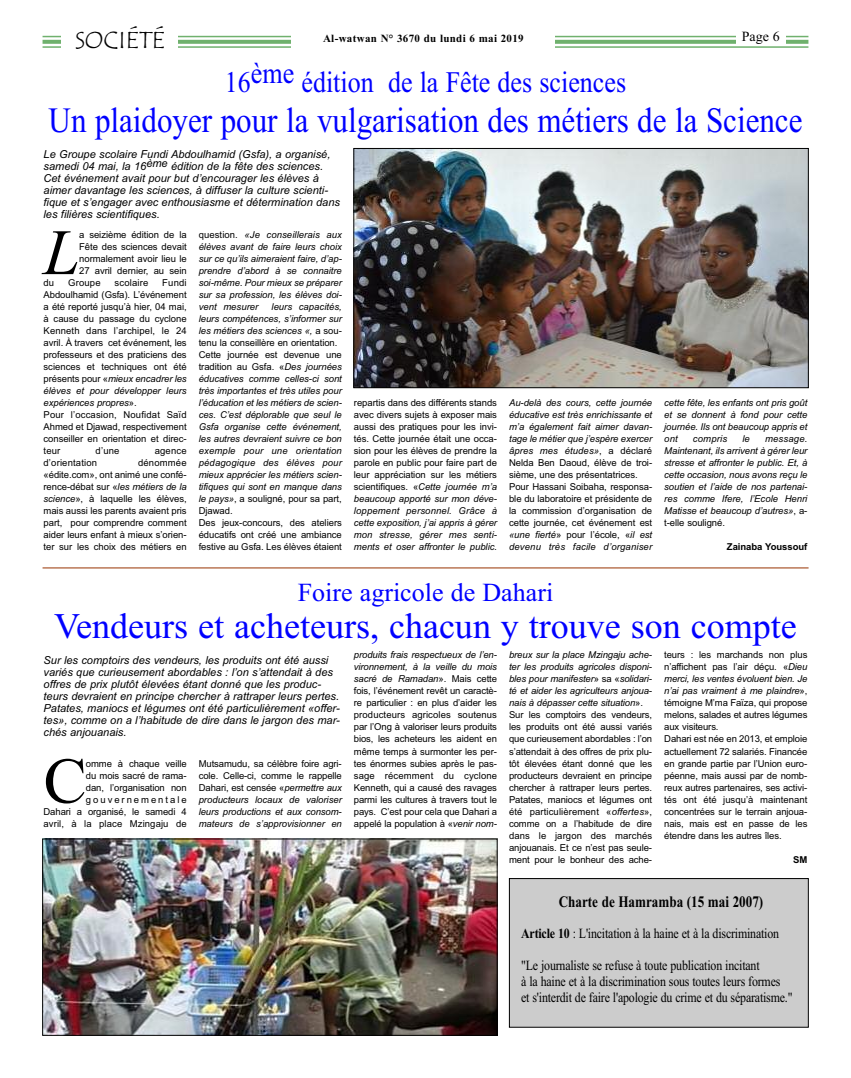
<style>
.page{position:relative;width:851px;height:1078px;background:#fff}
.page>*{position:absolute;margin:0;border:0;box-sizing:border-box;transform-origin:0 0}
.t1{font:italic 64.6px "Times New Roman";color:#000}
.t2{font:64.6px "Times New Roman";color:#000}
.t3{font:36px "Times New Roman";color:#00f}
.t4{font:35.6px "Times New Roman";color:#00f;scale:.87 1}
.t5{font:29.8px "Times New Roman";color:#00f;scale:.87 1}
.t6{font:26px "Times New Roman";color:#00f}
.t7{font:24px "Tempus Sans ITC";color:#000}
.t8{font:700 16px "Times New Roman";color:#000;scale:.82 1}
.t9{font:14px/16px "Times New Roman";letter-spacing:-.015em;color:#000;scale:.85 1}
.t10{font:14px "Times New Roman";letter-spacing:-.015em;color:#000}
.t11{font:italic 11px/12px "Arial";color:#000}
.t12{font:700 11px "Times New Roman";letter-spacing:.03em;color:#000}
.t13{font:9.5px/12px "Arial";letter-spacing:-.01em;color:#000;text-align:justify}
.t14{font:italic 9.5px/12px "Arial";letter-spacing:-.005em;color:#000;text-align:justify}
.t15{font:9.5px "Arial";letter-spacing:.015em;color:#000}
.t16{font:700 9.5px "Arial";letter-spacing:-.005em;color:#000}
.t17{font:italic 9.5px "Arial";letter-spacing:.015em;color:#000}
.s1{font-style:italic}
.s2{font-style:normal}
.s3{font-weight:700}
</style>
<div class="page">
<hr style="left:43px;top:36px;width:765px;height:1px;background:#6fb16d">
<svg style="left:43px;top:40px;width:765px;height:4px"></svg>
<hr style="left:43px;top:46px;width:765px;height:2px;background:#6fb16d">
<div style="left:62px;top:26px;width:116px;height:31px;background:#fff"></div>
<div style="left:291px;top:34px;width:264px;height:16px;background:#fff"></div>
<div style="left:735px;top:30px;width:50px;height:16px;background:#fff"></div>
<img style="left:355px;top:150px;width:451px;height:236px">
<div style="left:353px;top:148px;width:455px;height:240px;border:1px solid #000"></div>
<hr style="left:43px;top:567px;width:765px;height:1px;background:#983300">
<img style="left:45px;top:840px;width:450px;height:193px">
<div style="left:43px;top:838px;width:454px;height:197px;border:1px solid #000"></div>
<div style="left:509px;top:878px;width:299px;height:148px;background:#ccc"></div>
<div style="left:509px;top:878px;width:299px;height:149px;border:1px solid #000"></div>
<h3 class="t7" style="left:75px;top:26px;width:91px">SOCIÉTÉ</h3>
<p class="t12" style="left:323px;top:32px;width:202px">Al-watwan N° 3670 du lundi 6 mai 2019</p>
<h3 class="t10" style="left:741px;top:28px;width:40px">Page 6</h3>
<h3 class="t5" style="left:225px;top:65px;width:462px">16ème édition de la Fête des sciences</h3>
<h3 class="t4" style="left:49px;top:99px;width:867px">Un plaidoyer pour la vulgarisation des métiers de la Science</h3>
<p class="t11" style="left:44px;top:149px;width:298px">Le Groupe scolaire Fundi Abdoulhamid (Gsfa), a organisé, samedi 04 mai, la 16ème édition de la fête des sciences.<br>Cet événement avait pour but d’encourager les élèves à aimer davantage les sciences, à diffuser la culture scienti&shy;fique et s’engager avec enthousiasme et détermination dans les filières scientifiques.</p>
<h1 class="t1" style="left:44px;top:214px;width:37px">L</h1>
<p class="t13" style="left:79px;top:229px;width:109px">a seizième édition de la Fête des sciences devait normalement avoir lieu le 27 avril dernier, au sein</p>
<p class="t13" style="left:44px;top:277px;width:12px">du</p>
<p class="t13" style="left:68px;top:277px;width:34px">Groupe</p>
<p class="t15" style="left:114px;top:277px;width:35px">scolaire</p>
<p class="t13" style="left:44px;top:277px;width:145px;text-align:left;text-indent:119px">Fundi<br>Abdoulhamid (Gsfa). L’événement a été reporté jusqu’à hier, 04 mai, à cause du passage du cyclone<br>Kenneth dans l’archipel, le 24 avril. À travers cet événement, les professeurs et des praticiens des sciences et techniques ont été présents pour «<span class="s1">mieux encadrer les élèves et pour développer leurs expériences propres</span>».<br>Pour l’occasion, Noufidat Saïd<br>Ahmed et Djawad, respectivement conseiller en orientation et direc&shy;teur</p>
<p class="t13" style="left:96px;top:445px;width:25px">d’une</p>
<p class="t13" style="left:155px;top:445px;width:33px">agence</p>
<p class="t15" style="left:44px;top:457px;width:55px">d’orientation</p>
<p class="t13" style="left:44px;top:457px;width:145px;text-indent:94px">dénommée «édite.com», ont animé une confé&shy;rence-débat sur «<span class="s1">les métiers de la science</span>», à laquelle les élèves, mais aussi les parents avaient pris part, pour comprendre comment aider leurs enfant à mieux s’orien&shy;ter sur les choix des métiers en</p>
<p class="t14" style="left:199px;top:229px;width:145px"><span class="s2">question.</span> «Je conseillerais aux élèves avant de faire leurs choix sur ce qu’ils aimeraient faire, d’ap&shy;prendre d’abord à se connaitre soi-même. Pour mieux se préparer sur sa profession, les élèves doi&shy;vent mesurer</p>
<p class="t14" style="left:199px;top:301px;width:145px;text-align:left;text-indent:73px">leurs capacités, leurs compétences, s’informer sur les métiers des sciences «, <span class="s2">a sou&shy;tenu la conseillère en orientation.<br>Cette journée est devenue une tradition au Gsfa. «</span>Des journées éducatives comme celles-ci sont très importantes et très utiles pour l’éducation et les métiers de scien&shy;ces. C’est déplorable que seul le<br>Gsfa organise cette événement, les autres devraient suivre ce bon exemple pour une orientation pédagogique des élèves pour mieux apprécier les métiers scien&shy;tifiques qui sont en manque dans le pays»<span class="s2">, a souligné, pour sa part,<br>Djawad.<br>Des jeux-concours, des ateliers éducatifs ont créé une ambiance festive au Gsfa. Les élèves étaient</span></p>
<p class="t13" style="left:354px;top:397px;width:145px">repartis dans des différents stands avec divers sujets à exposer mais aussi des pratiques pour les invi&shy;tés. Cette journée était une occa&shy;sion pour les élèves de prendre la parole en public pour faire part de leur appréciation sur les métiers scientifiques. «<span class="s1">Cette journée m’a beaucoup apporté sur mon déve&shy;loppement personnel. Grâce à cette exposition, j’ai appris à gérer mon stresse, gérer mes senti&shy;ments et oser affronter le public.</span></p>
<p class="t13" style="left:509px;top:397px;width:145px;text-align:left"><span class="s1">Au-delà des cours, cette journée éducative est très enrichissante et m’a également fait aimer davan&shy;tage le métier que j’espère exercer âpres mes études»</span>, a déclaré<br>Nelda Ben Daoud, élève de troi&shy;sième, une des présentatrices.<br>Pour Hassani Soibaha, responsa&shy;ble du laboratoire et présidente de la commission d’organisation de cette journée, cet événement est <span class="s1">«une fierté</span>» pour l’école, «<span class="s1">il est devenu très facile d’organiser</span></p>
<p class="t14" style="left:664px;top:397px;width:145px">cette fête, les enfants ont pris goût et se donnent à fond pour cette journée. Ils ont beaucoup appris et ont</p>
<p class="t17" style="left:692px;top:433px;width:36px">compris</p>
<p class="t14" style="left:742px;top:433px;width:9px">le</p>
<p class="t14" style="left:664px;top:433px;width:145px;text-indent:101px">message.<br>Maintenant, ils arrivent à gérer leur stresse et affronter le public. Et, à cette occasion, nous avons reçu le soutien et l’aide de nos partenai&shy;res comme Ifere, l’Ecole Henri Matisse et beaucoup d’autres»<span class="s2">, a&shy;t-elle souligné.</span></p>
<p class="t16" style="left:726px;top:541px;width:82px">Zainaba Youssouf</p>
<h3 class="t6" style="left:298px;top:576px;width:257px">Foire agricole de Dahari</h3>
<h2 class="t3" style="left:54px;top:604px;width:744px">Vendeurs et acheteurs, chacun y trouve son compte</h2>
<p class="t11" style="left:44px;top:654px;width:297px">Sur les comptoirs des vendeurs, les produits ont été aussi variés que curieusement abordables : l’on s’attendait à des offres de prix plutôt élevées étant donné que les produc&shy;teurs devraient en principe chercher à rattraper leurs pertes.<br>Patates, maniocs et légumes ont été particulièrement «offer&shy;tes», comme on a l’habitude de dire dans le jargon des mar&shy;chés anjouanais.</p>
<h1 class="t2" style="left:44px;top:742px;width:45px">C</h1>
<p class="t13" style="left:44px;top:757px;width:145px;text-align:right">omme à chaque veille<br>du mois sacré de rama-<br>dan, l’organisation non gouvernementale<br>Dahari a organisé, le samedi 4 avril, à la place Mzingaju de</p>
<p class="t14" style="left:199px;top:757px;width:145px"><span class="s2">Mutsamudu, sa célèbre foire agri&shy;cole. Celle-ci, comme le rappelle Dahari, est censée «</span>permettre aux producteurs locaux de valoriser leurs productions et aux consom&shy;mateurs de s’approvisionner en</p>
<p class="t13" style="left:354px;top:649px;width:145px"><span class="s1">produits frais respectueux de l’en&shy;vironnement, à la veille du mois sacré de Ramadan</span>». Mais cette fois, l’événement revêt un caractè&shy;re particulier : en plus d’aider les producteurs agricoles soutenus par l’Ong à valoriser leurs produits bios, les acheteurs les aident en même temps à surmonter les per&shy;tes énormes subies après le pas&shy;sage récemment du cyclone Kenneth, qui a causé des ravages parmi les cultures à travers tout le pays. C’est pour cela que Dahari a appelé la population à «<span class="s1">venir nom-</span></p>
<p class="t13" style="left:509px;top:649px;width:145px;text-align:left"><span class="s1">breux sur la place Mzingaju ache&shy;ter les produits agricoles disponi&shy;bles pour manifester</span>» sa «<span class="s1">solidari&shy;té et aider les agriculteurs anjoua&shy;nais à dépasser cette situation</span>».<br>Sur les comptoirs des vendeurs, les produits ont été aussi variés que curieusement abordables : l’on s’attendait à des offres de prix plu&shy;tôt élevées étant donné que les producteurs devraient en principe chercher à rattraper leurs pertes.<br>Patates, maniocs et légumes ont été particulièrement «<span class="s1">offertes</span>», comme on a l’habitude de dire dans le jargon des marchés anjouanais. Et ce n’est pas seule&shy;ment pour le bonheur des ache-</p>
<p class="t13" style="left:664px;top:649px;width:145px;text-align:left">teurs : les marchands non plus n’affichent pas l’air déçu. «<span class="s1">Dieu merci, les ventes évoluent bien. Je n’ai pas vraiment à me plaindre</span>», témoigne M’ma Faïza, qui propose melons, salades et autres légumes aux visiteurs.<br>Dahari est née en 2013, et emploie actuellement 72 salariés. Financée en grande partie par l’Union euro&shy;péenne, mais aussi par de nomb&shy;reux autres partenaires, ses activi&shy;tés ont été jusqu’à maintenant concentrées sur le terrain anjoua&shy;nais, mais est en passe de les étendre dans les autres îles.</p>
<p class="t16" style="left:793px;top:853px;width:16px">SM</p>
<h3 class="t8" style="left:558px;top:892px;width:251px">Charte de Hamramba (15 mai 2007)</h3>
<h3 class="t9" style="left:521px;top:924px;width:305px"><span class="s3">Article 10</span> : L'incitation à la haine et à la discrimination</h3>
<h3 class="t9" style="left:521px;top:956px;width:321px">"Le journaliste se refuse à toute publication incitant<br>à la haine et à la discrimination sous toutes leurs formes<br>et s'interdit de faire l'apologie du crime et du séparatisme."</h3>
</div>
